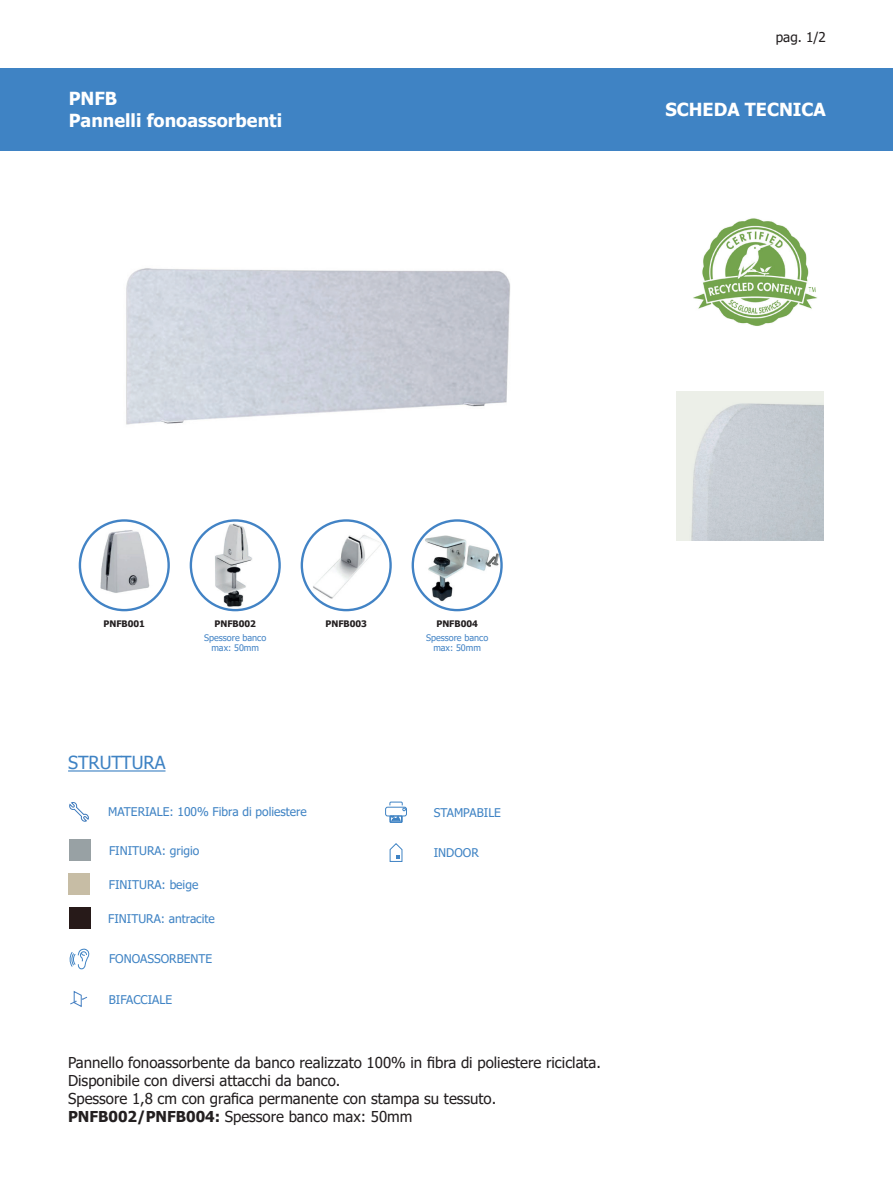
<style>
.page{position:relative;width:893px;height:1187px;background:#fff}
.page>*{position:absolute;margin:0;border:0;box-sizing:border-box;transform-origin:0 0}
.t1{font:700 18px/21.6px "Tahoma";color:#fff}
.t2{font:18px "Tahoma";color:#3f83c4}
.t3{font:15px/18px "Tahoma";color:#231f20}
.t4{font:13.5px "Tahoma";color:#231f20}
.t5{font:12px "Tahoma";color:#3f83c4}
.t6{font:9px/10.8px "Tahoma";color:#4283c5;text-align:center}
.t7{font:700 9px "Tahoma";color:#231f20}
.s1{font-weight:700}
</style>
<div class="page">
<svg style="left:70px;top:991px;width:17px;height:16px"></svg>
<img style="left:676px;top:392px;width:147px;height:148px">
<hr style="left:68px;top:770px;width:98px;height:1px;background:#3f83c4">
<svg style="left:389px;top:843px;width:13px;height:18px"></svg>
<div style="left:69px;top:873px;width:21px;height:21px;background:#c7bda5"></div>
<div style="left:69px;top:907px;width:21px;height:22px;background:#271a19"></div>
<div style="left:69px;top:839px;width:21px;height:21px;background:#98a1a4"></div>
<svg style="left:69px;top:802px;width:20px;height:20px"></svg>
<div style="left:385px;top:806px;width:22px;height:10px;border:1px solid #3f83c4;border-radius:2px"></div>
<svg style="left:389px;top:801px;width:17px;height:21px"></svg>
<div style="left:390px;top:815px;width:12px;height:6px;border:1px solid #3f83c4"></div>
<svg style="left:69px;top:948px;width:21px;height:21px"></svg>
<div style="left:0;top:68px;width:893px;height:82px;background:#3f83c4"></div>
<img style="left:693px;top:218px;width:124px;height:108px">
<img style="left:80px;top:520px;width:89px;height:90px">
<div style="left:79px;top:519px;width:91px;height:92px;border:2px solid #4283c5;border-radius:50%"></div>
<img style="left:201px;top:520px;width:70px;height:90px">
<div style="left:190px;top:519px;width:91px;height:92px;border:2px solid #4283c5;border-radius:50%"></div>
<img style="left:302px;top:520px;width:89px;height:90px">
<div style="left:301px;top:519px;width:91px;height:92px;border:2px solid #4283c5;border-radius:50%"></div>
<img style="left:413px;top:520px;width:89px;height:90px;border-radius:45px">
<div style="left:412px;top:519px;width:91px;height:92px;border:2px solid #4283c5;border-radius:50%"></div>
<p class="t1" style="left:69px;top:89px;width:215px">PNFB<br>Pannelli fonoassorbenti</p>
<p class="t4" style="left:776px;top:28px;width:52px">pag. 1/2</p>
<p class="t1" style="left:678px;top:91px;width:162px">SCHEDA TECNICA</p>
<p class="t1" style="left:665px;top:99px;width:162px">SCHEDA TECNICA</p>
<p class="t7" style="left:104px;top:617px;width:43px">PNFB001</p>
<p class="t7" style="left:215px;top:617px;width:43px">PNFB002</p>
<p class="t6" style="left:204px;top:632px;width:64px">Spessore banco max: 50mm</p>
<p class="t6" style="left:426px;top:632px;width:64px">Spessore banco max: 50mm</p>
<p class="t7" style="left:325px;top:617px;width:43px">PNFB003</p>
<p class="t7" style="left:436px;top:617px;width:43px">PNFB004</p>
<p class="t2" style="left:68px;top:750px;width:99px">STRUTTURA</p>
<p class="t5" style="left:108px;top:803px;width:200px">MATERIALE: 100% Fibra di poliestere</p>
<p class="t5" style="left:109px;top:842px;width:92px">FINITURA: grigio</p>
<p class="t5" style="left:109px;top:876px;width:91px">FINITURA: beige</p>
<p class="t5" style="left:108px;top:910px;width:108px">FINITURA: antracite</p>
<p class="t5" style="left:109px;top:950px;width:105px">FONOASSORBENTE</p>
<p class="t5" style="left:109px;top:991px;width:65px">BIFACCIALE</p>
<p class="t5" style="left:434px;top:804px;width:69px">STAMPABILE</p>
<p class="t5" style="left:434px;top:844px;width:47px">INDOOR</p>
<p class="t3" style="left:68px;top:1054px;width:534px">Pannello fonoassorbente da banco realizzato 100% in fibra di poliestere riciclata.<br>Disponibile con diversi attacchi da banco.<br>Spessore 1,8 cm con grafica permanente con stampa su tessuto.<br><span class="s1">PNFB002/PNFB004:</span> Spessore banco max: 50mm</p>
</div>
